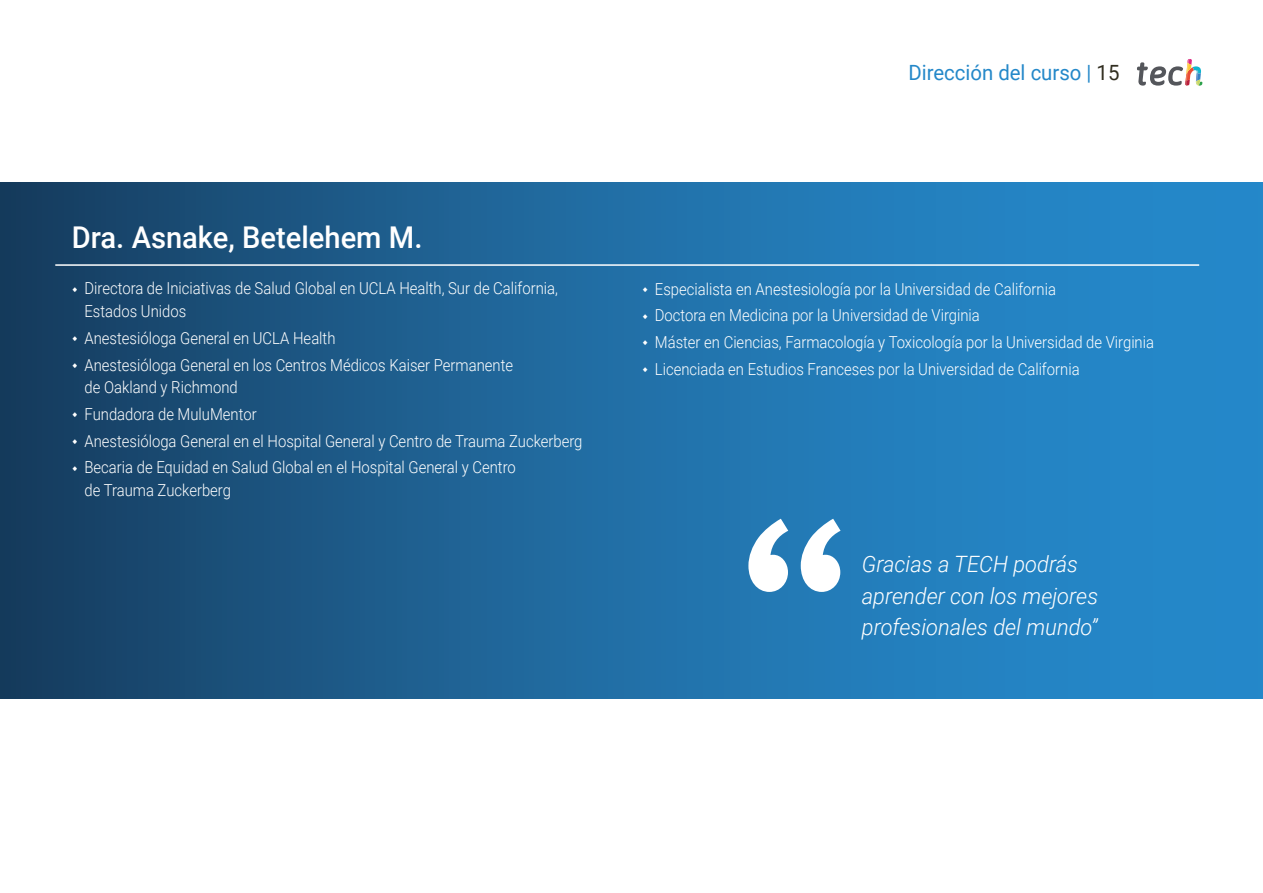
<style>
.page{position:relative;width:1263px;height:893px;background:#fff}
.page>*{position:absolute;margin:0;border:0;box-sizing:border-box;transform-origin:0 0}
.t1{font:500 30px "Roboto";color:#fff}
.t2{font:italic 300 22.5px/31.5px "Roboto";color:#fff}
.t3{font:21px "Roboto";color:#2488c9}
.t4{font:300 16.5px/26.7px "Roboto";color:#fff;scale:.9 1}
.s1{color:#312e20}
</style>
<div class="page">
<div style="left:0;top:182px;width:1263px;height:516px;background:linear-gradient(to right,#184267,#2793d9)"></div>
<svg style="left:748px;top:519px;width:92px;height:73px"></svg>
<hr style="left:55px;top:264px;width:1144px;height:2px;background:#fff">
<svg style="left:1137px;top:59px;width:65px;height:27px"></svg>
<svg style="left:73px;top:287px;width:4px;height:5px"></svg>
<svg style="left:73px;top:336px;width:4px;height:5px"></svg>
<svg style="left:73px;top:363px;width:4px;height:5px"></svg>
<svg style="left:73px;top:412px;width:4px;height:5px"></svg>
<svg style="left:73px;top:439px;width:4px;height:5px"></svg>
<svg style="left:73px;top:466px;width:4px;height:5px"></svg>
<svg style="left:643px;top:287px;width:4px;height:5px"></svg>
<svg style="left:643px;top:314px;width:4px;height:5px"></svg>
<svg style="left:643px;top:340px;width:4px;height:5px"></svg>
<svg style="left:643px;top:367px;width:4px;height:5px"></svg>
<h1 class="t1" style="left:72px;top:216px;width:352px">Dra. Asnake, Betelehem M.</h1>
<p class="t4" style="left:85px;top:277px;width:528px;line-height:22.5px">Directora de Iniciativas de Salud Global en UCLA Health, Sur de California,<br>Estados Unidos</p>
<p class="t4" style="left:85px;top:324px;width:478px">Anestesióloga General en UCLA Health<br>Anestesióloga General en los Centros Médicos Kaiser Permanente</p>
<p class="t4" style="left:85px;top:373px;width:555px">de Oakland y Richmond<br>Fundadora de MuluMentor<br>Anestesióloga General en el Hospital General y Centro de Trauma Zuckerberg Becaria de Equidad en Salud Global en el Hospital General y Centro</p>
<p class="t4" style="left:85px;top:476px;width:164px">de Trauma Zuckerberg</p>
<p class="t3" style="left:908px;top:57px;width:213px">Dirección del curso | <span class="s1">15</span></p>
<p class="t4" style="left:655px;top:275px;width:556px">Especialista en Anestesiología por la Universidad de California<br>Doctora en Medicina por la Universidad de Virginia<br>Máster en Ciencias, Farmacología y Toxicología por la Universidad de Virginia Licenciada en Estudios Franceses por la Universidad de California</p>
<h2 class="t2" style="left:862px;top:548px;width:238px">Gracias a TECH podrás aprender con los mejores profesionales del mundo”</h2>
</div>
